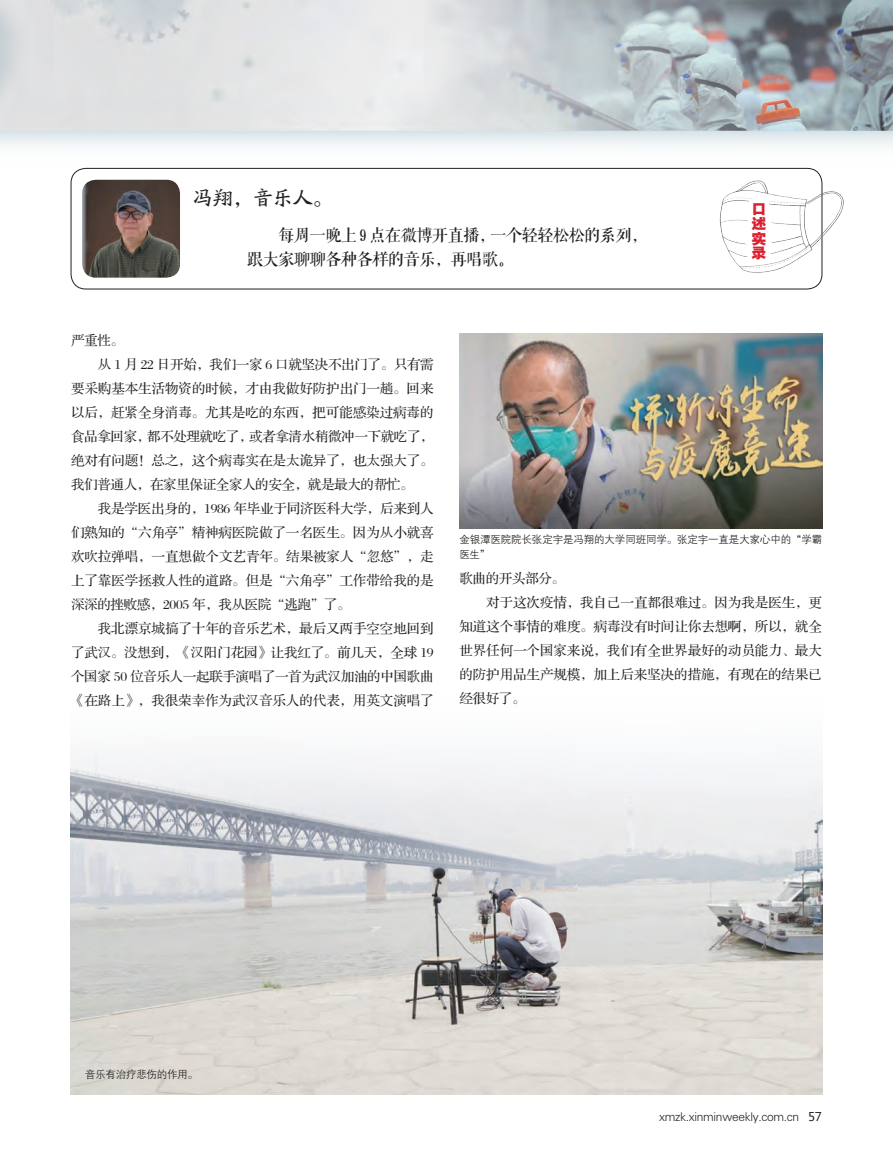
<style>
.page{position:relative;width:893px;height:1157px;background:#fff}
.page>*{position:absolute;margin:0;border:0;box-sizing:border-box;transform-origin:0 0}
.t1{font:21px "FZBWKSJW GB1 0";color:#231f20}
.t2{font:16.5px/24px "FZQKBYSJW GB1 0";letter-spacing:-.05em;color:#231f20}
.t3{font:15px/14.5px "FZYDTHJW GB1 0";color:#da2031;text-align:justify}
.t4{font:13.5px "FZS3 JW GB1 0";letter-spacing:-.005em;color:#231f20}
.t5{font:13.5px "FZS3 JW GB1 0";letter-spacing:-.025em;color:#231f20}
.t6{font:12px "FZXH1 JW GB1 0";letter-spacing:-.025em;color:#231f20}
.t7{font:10.5px/15px "FZZDXJW GB1 0";letter-spacing:-.01em;color:#231f20}
.s1{font-family:"Microsoft Ya Hei"}
</style>
<div class="page">
<img style="left:0;top:0;width:893px;height:170px">
<div style="left:71px;top:168px;width:751px;height:121px;border:1px solid #231f20;border-radius:15px"></div>
<img style="left:82px;top:180px;width:98px;height:98px">
<img style="left:727px;top:180px;width:117px;height:94px">
<svg style="left:719px;top:195px;width:83px;height:74px"></svg>
<img style="left:71px;top:752px;width:751px;height:342px">
<img style="left:459px;top:333px;width:363px;height:195px">
<p class="t1" style="left:193px;top:186px;width:142px">冯翔，音乐人。</p>
<p class="t2" style="left:247px;top:224px;width:402px">　　每周一晚上 9 点在微博开直播，一个轻轻松松的系列，跟大家聊聊各种各样的音乐，再唱歌。</p>
<p class="t3" style="left:751px;top:202px;width:16px">口述实录</p>
<p class="t4" style="left:71px;top:333px;width:54px">严重性。</p>
<p class="t5" style="left:98px;top:357px;width:337px">从 1 月 22 日开始，我们一家 6 口就坚决不出门了。只有需</p>
<p class="t4" style="left:71px;top:381px;width:364px">要采购基本生活物资的时候，才由我做好防护出门一趟。回来</p>
<p class="t4" style="left:71px;top:405px;width:364px">以后，赶紧全身消毒。尤其是吃的东西，把可能感染过病毒的</p>
<p class="t5" style="left:71px;top:429px;width:364px">食品拿回家，都不处理就吃了，或者拿清水稍微冲一下就吃了，</p>
<p class="t4" style="left:71px;top:453px;width:364px">绝对有问题！总之，这个病毒实在是太诡异了，也太强大了。</p>
<p class="t5" style="left:71px;top:477px;width:344px">我们普通人，在家里保证全家人的安全，就是最大的帮忙。</p>
<p class="t4" style="left:98px;top:501px;width:337px">我是学医出身的，1986 年毕业于同济医科大学，后来到人</p>
<p class="t4" style="left:71px;top:525px;width:364px">们熟知的“六角亭”精神病医院做了一名医生。因为从小就喜</p>
<p class="t4" style="left:71px;top:549px;width:364px">欢吹拉弹唱，一直想做个文艺青年。结果被家人“忽悠”，走</p>
<p class="t4" style="left:71px;top:573px;width:364px">上了靠医学拯救人性的道路。但是“六角亭”工作带给我的是</p>
<p class="t5" style="left:71px;top:597px;width:281px">深深的挫败感，2005 年，我从医院“逃跑”了。</p>
<p class="t4" style="left:98px;top:621px;width:337px">我北漂京城搞了十年的音乐艺术，最后又两手空空地回到</p>
<p class="t4" style="left:71px;top:645px;width:364px">了武汉。没想到，《汉阳门花园》让我红了。前几天，全球 19</p>
<p class="t5" style="left:71px;top:669px;width:364px">个国家 50 位音乐人一起联手演唱了一首为武汉加油的中国歌曲</p>
<p class="t4" style="left:71px;top:693px;width:364px">《在路上》，我很荣幸作为武汉音乐人的代表，用英文演唱了</p>
<p class="t7" style="left:459px;top:532px;width:364px">金银潭医院院长张定宇是冯翔的大学同班同学。张定宇一直是大家心中的“学霸医生”</p>
<p class="t5" style="left:459px;top:571px;width:107px">歌曲的开头部分。</p>
<p class="t4" style="left:486px;top:595px;width:337px">对于这次疫情，我自己一直都很难过。因为我是医生，更</p>
<p class="t4" style="left:459px;top:619px;width:364px">知道这个事情的难度。病毒没有时间让你去想啊，所以，就全</p>
<p class="t4" style="left:459px;top:643px;width:364px">世界任何一个国家来说，我们有全世界最好的动员能力、最大</p>
<p class="t4" style="left:459px;top:667px;width:364px">的防护用品生产规模，加上后来坚决的措施，有现在的结果已</p>
<p class="t4" style="left:459px;top:691px;width:68px">经很好了。</p>
<p class="t7" style="left:85px;top:1066px;width:114px">音乐有治疗悲伤的作用。</p>
<p class="t6" style="left:659px;top:1109px;width:164px">xmzk.xinminweekly.com.cn <span class="s1">57</span></p>
</div>
